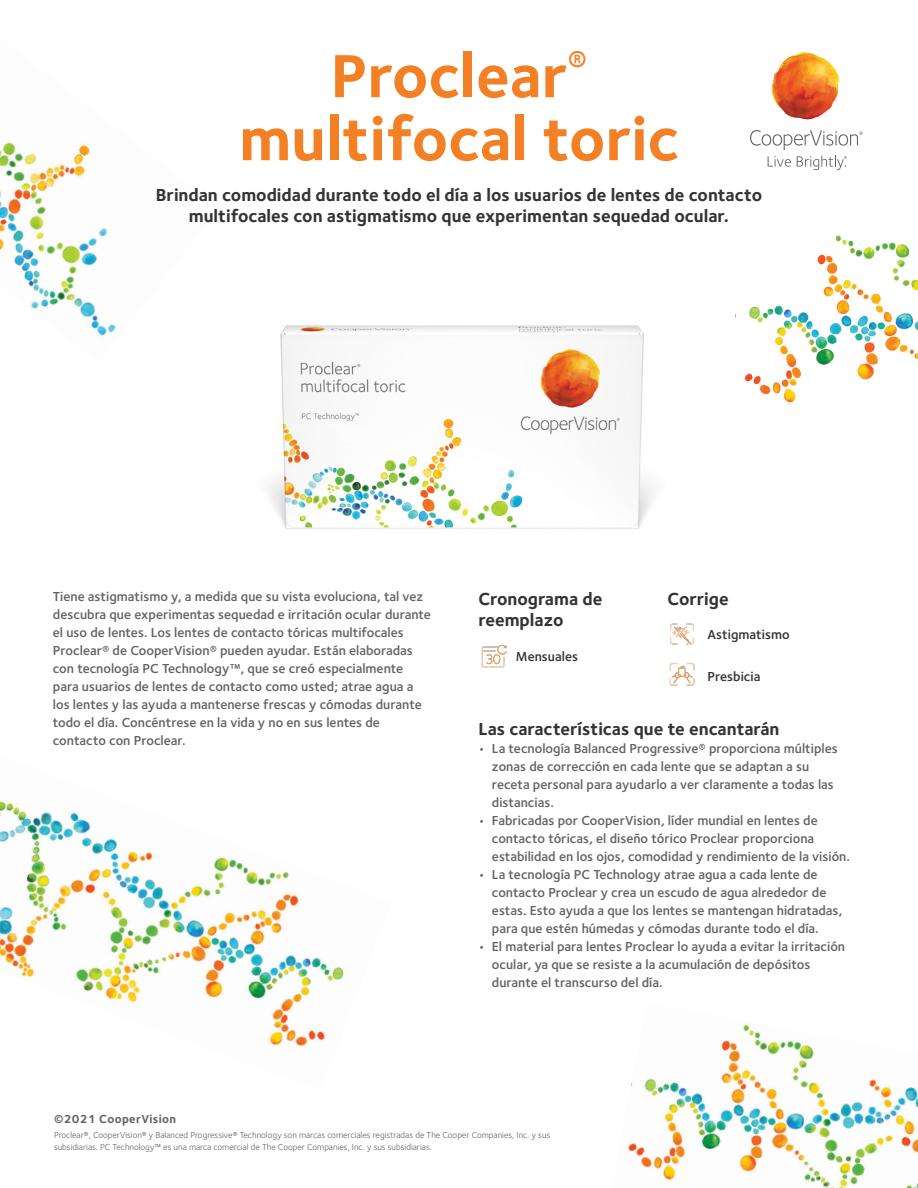
<style>
.page{position:relative;width:918px;height:1188px;background:#fff}
.page>*{position:absolute;margin:0;border:0;box-sizing:border-box;transform-origin:0 0}
.t1{font:700 63px/63px "Foundry Sterling";color:#f48026;text-align:center}
.t2{font:700 18px/21px "Foundry Sterling";color:#323332;text-align:center}
.t3{font:600 13.5px/18px "Foundry Sterling";color:#636366}
.t4{font:600 13.5px "Foundry Sterling";color:#323332}
.t5{font:700 12px "Foundry Sterling";letter-spacing:.03em;color:#636366}
.t6{font:9px/12px "Foundry Sterling";color:#636366}
</style>
<div class="page">
<img style="left:0;top:801px;width:344px;height:245px">
<img style="left:744px;top:235px;width:174px;height:168px">
<img style="left:628px;top:1024px;width:290px;height:164px">
<img style="left:0;top:142px;width:116px;height:194px">
<img style="left:771px;top:52px;width:69px;height:68px">
<svg style="left:768px;top:156px;width:23px;height:11px"></svg>
<svg style="left:750px;top:130px;width:113px;height:20px"></svg>
<svg style="left:797px;top:156px;width:50px;height:14px"></svg>
<img style="left:269px;top:325px;width:385px;height:204px">
<img style="left:481px;top:644px;width:26px;height:24px">
<img style="left:670px;top:623px;width:24px;height:22px">
<img style="left:669px;top:663px;width:26px;height:23px">
<p class="t1" style="left:239px;top:47px;width:441px">Proclear<sup>® </sup>multifocal toric</p>
<p class="t2" style="left:156px;top:186px;width:608px">Brindan comodidad durante todo el día a los usuarios de lentes de contacto multifocales con astigmatismo que experimentan sequedad ocular.</p>
<p class="t3" style="left:53px;top:587px;width:380px">Tiene astigmatismo y, a medida que su vista evoluciona, tal vez descubra que experimentas sequedad e irritación ocular durante el uso de lentes. Los lentes de contacto tóricas multifocales Proclear® de CooperVision® pueden ayudar. Están elaboradas con tecnología PC Technology™, que se creó especialmente para usuarios de lentes de contacto como usted; atrae agua a los lentes y las ayuda a mantenerse frescas y cómodas durante todo el día. Concéntrese en la vida y no en sus lentes de contacto con Proclear.</p>
<p class="t2" style="left:478px;top:589px;width:125px;text-align:left">Cronograma de reemplazo</p>
<p class="t2" style="left:667px;top:589px;width:63px">Corrige</p>
<p class="t4" style="left:707px;top:627px;width:84px">Astigmatismo</p>
<p class="t4" style="left:516px;top:649px;width:64px">Mensuales</p>
<p class="t4" style="left:707px;top:668px;width:54px">Presbicia</p>
<p class="t2" style="left:478px;top:719px;width:302px">Las características que te encantarán</p>
<p class="t3" style="left:492px;top:740px;width:347px;text-indent:-14px">• La tecnología Balanced Progressive® proporciona múltiples zonas de corrección en cada lente que se adaptan a su receta personal para ayudarlo a ver claramente a todas las distancias.</p>
<p class="t3" style="left:492px;top:812px;width:360px;text-indent:-14px">• Fabricadas por CooperVision, líder mundial en lentes de contacto tóricas, el diseño tórico Proclear proporciona estabilidad en los ojos, comodidad y rendimiento de la visión.</p>
<p class="t3" style="left:492px;top:866px;width:352px;text-indent:-14px">• La tecnología PC Technology atrae agua a cada lente de contacto Proclear y crea un escudo de agua alrededor de estas. Esto ayuda a que los lentes se mantengan hidratadas, para que estén húmedas y cómodas durante todo el día.</p>
<p class="t3" style="left:492px;top:938px;width:355px;text-indent:-14px">• El material para lentes Proclear lo ayuda a evitar la irritación ocular, ya que se resiste a la acumulación de depósitos durante el transcurso del día.</p>
<p class="t5" style="left:54px;top:1111px;width:124px">©2021 CooperVision</p>
<p class="t6" style="left:54px;top:1129px;width:498px">Proclear®, CooperVision® y Balanced Progressive® Technology son marcas comerciales registradas de The Cooper Companies, Inc. y sus subsidiarias. PC Technology™ es una marca comercial de The Cooper Companies, Inc. y sus subsidiarias.</p>
</div>
